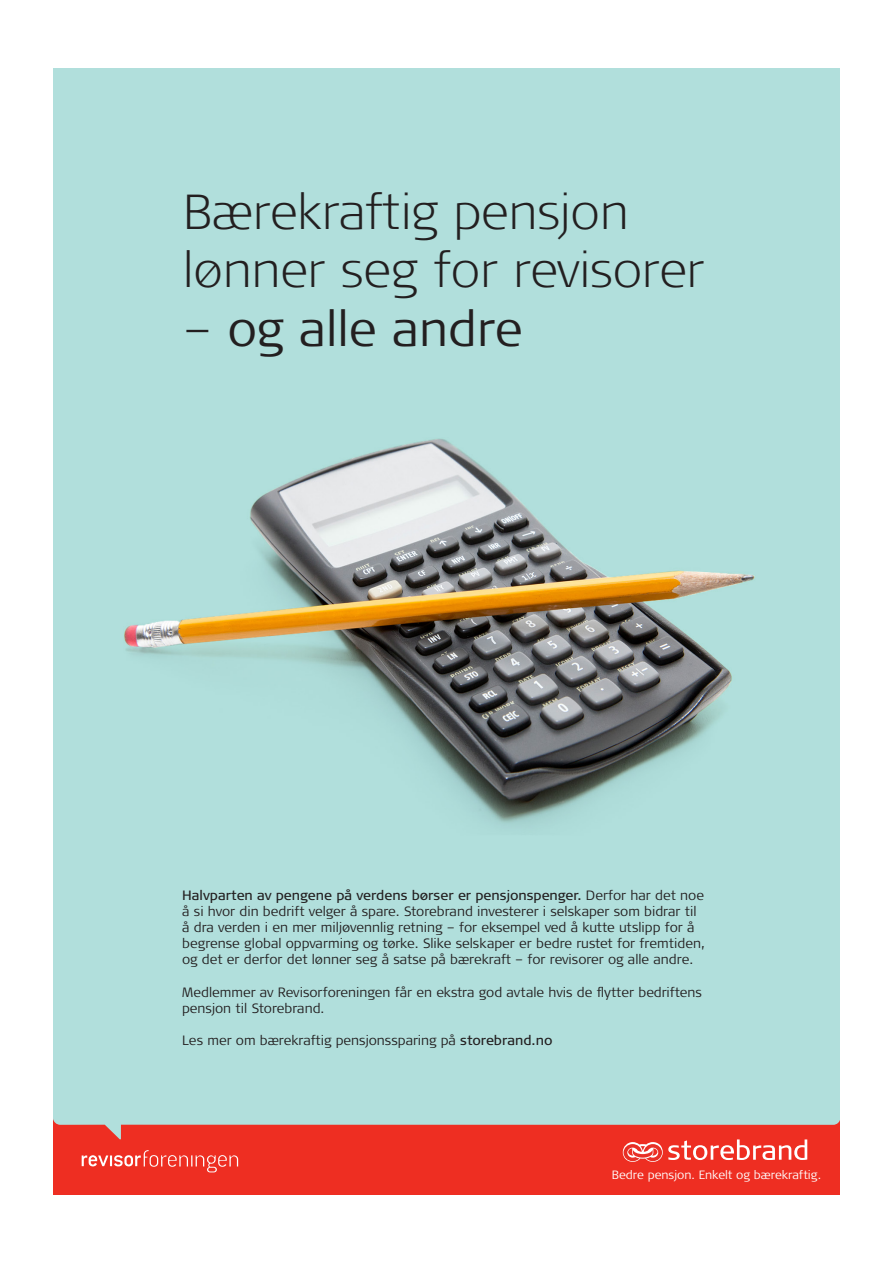
<style>
.page{position:relative;width:893px;height:1263px;background:#fff}
.page>*{position:absolute;margin:0;border:0;box-sizing:border-box;transform-origin:0 0}
.t1{font:300 expanded 49.05px/58.9px "Signa OT";color:#231f20}
.t2{font:300 49.05px "Signa OT";color:#231f20}
.t3{font:300 13.5px/16.2px "Signa OT";color:#231f20}
.t4{font:300 12px "Signa OT";color:#fff}
.s1{font-stretch:expanded}
.s2{font-weight:400}
</style>
<div class="page">
<img style="left:53px;top:68px;width:787px;height:877px">
<svg style="left:53px;top:945px;width:787px;height:250px;background:#c1b0ab"></svg>
<svg style="left:82px;top:1150px;width:156px;height:22px;background:#f05148"></svg>
<h1 class="t1" style="left:183px;top:182px;width:523px">Bærekraftig pensjon lønner seg for revisorer</h1>
<h1 class="t2" style="left:183px;top:300px;width:341px"><span class="s1">–</span> og alle andre</h1>
<p class="t3" style="left:182px;top:887px;width:524px"><span class="s2">Halvparten av pengene på verdens børser er pensjonspenger.</span> Derfor har det noe å si hvor din bedrift velger å spare. Storebrand investerer i selskaper som bidrar til å dra verden i en mer miljøvennlig retning – for eksempel ved å kutte utslipp for å begrense global oppvarming og tørke. Slike selskaper er bedre rustet for fremtiden, og det er derfor det lønner seg å satse på bærekraft – for revisorer og alle andre.</p>
<p class="t3" style="left:182px;top:984px;width:521px">Medlemmer av Revisorforeningen får en ekstra god avtale hvis de flytter bedriftens pensjon til Storebrand.</p>
<p class="t3" style="left:182px;top:1032px;width:372px">Les mer om bærekraftig pensjonssparing på <span class="s2">storebrand.no</span></p>
<p class="t4" style="left:612px;top:1168px;width:211px">Bedre pensjon. Enkelt og bærekraftig.</p>
</div>
